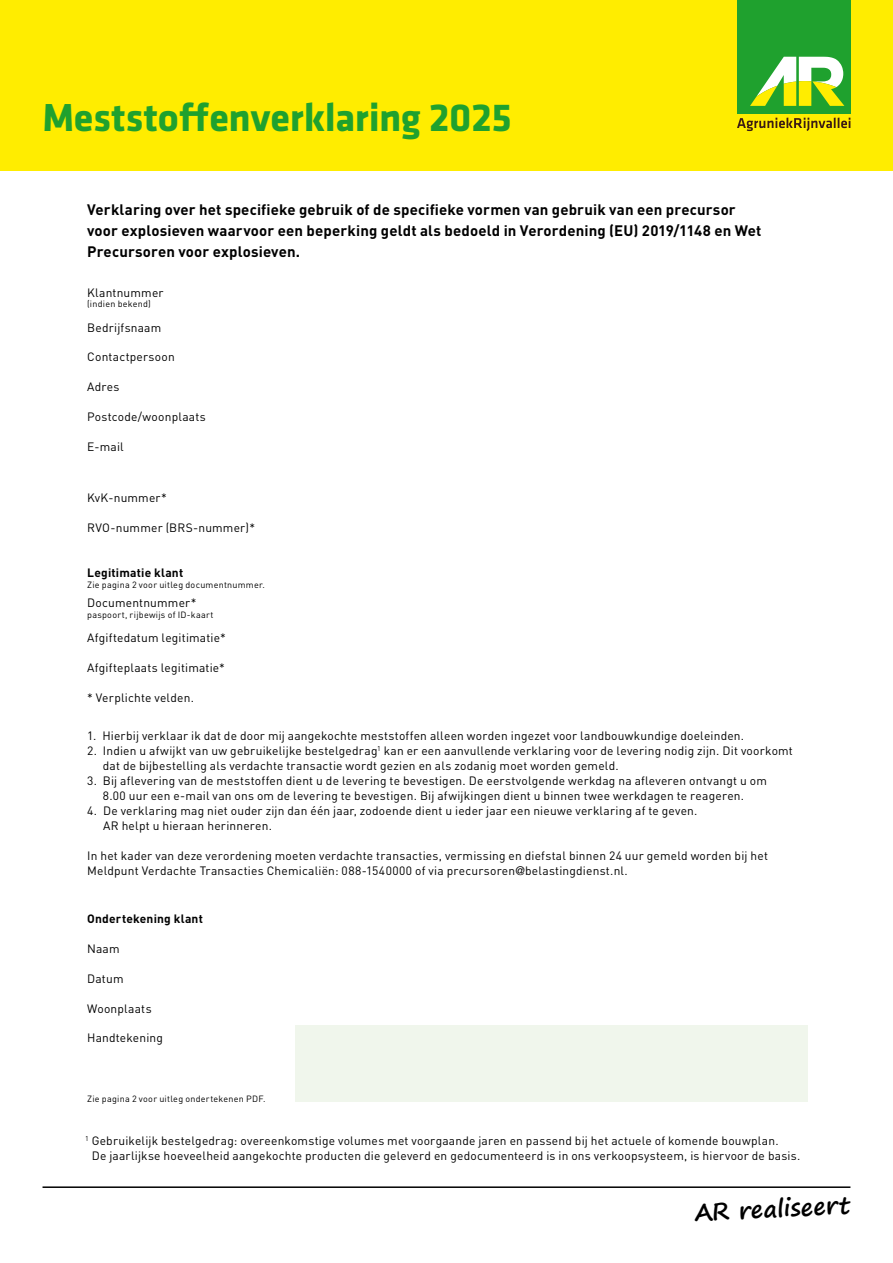
<style>
.page{position:relative;width:893px;height:1263px;background:#fff}
.page>*{position:absolute;margin:0;border:0;box-sizing:border-box;transform-origin:0 0}
.t1{font:700 40.5px "Klavika";letter-spacing:-.005em;color:#1fa12e}
.t2{font:700 23.55px "Segoe Print";color:#000}
.t3{font:700 15px/21.3px "DIN";letter-spacing:.01em;color:#000}
.t4{font:12px/15px "DIN";letter-spacing:.015em;color:#000}
.t5{font:700 12px "DIN";letter-spacing:.015em;color:#000}
.t6{font:9px "DIN";letter-spacing:.025em;color:#000}
.s1{font-family:"Helvetica Neue"}
</style>
<div class="page">
<div style="left:0;top:0;width:893px;height:170px;background:#ffed00"></div>
<div style="left:737px;top:0;width:113px;height:113px;background:#1fa12e"></div>
<svg style="left:750px;top:57px;width:94px;height:49px"></svg>
<svg style="left:737px;top:118px;width:113px;height:13px"></svg>
<hr style="left:43px;top:1186px;width:807px;height:2px;background:#000">
<div style="left:296px;top:1025px;width:512px;height:77px;background:#f0f6ec"></div>
<h1 class="t1" style="left:43px;top:96px;width:471px">Meststoffenverklaring 2025</h1>
<p class="t3" style="left:87px;top:198px;width:676px">Verklaring over het specifieke gebruik of de specifieke vormen van gebruik van een precursor voor explosieven waarvoor een beperking geldt als bedoeld in Verordening (EU) 2019/1148 en Wet<br>Precursoren voor explosieven.</p>
<p class="t4" style="left:87px;top:285px;width:78px">Klantnummer</p>
<p class="t6" style="left:87px;top:298px;width:65px">(indien bekend)</p>
<p class="t4" style="left:87px;top:320px;width:76px">Bedrijfsnaam</p>
<p class="t4" style="left:87px;top:349px;width:89px">Contactpersoon</p>
<p class="t4" style="left:87px;top:379px;width:34px">Adres</p>
<p class="t4" style="left:87px;top:409px;width:120px">Postcode/woonplaats</p>
<p class="t4" style="left:87px;top:439px;width:38px">E-mail</p>
<p class="t4" style="left:87px;top:490px;width:81px">KvK-nummer*</p>
<p class="t4" style="left:87px;top:519px;width:169px">RVO-nummer (BRS-nummer)*</p>
<p class="t5" style="left:87px;top:565px;width:98px">Legitimatie klant</p>
<p class="t6" style="left:87px;top:579px;width:179px">Zie pagina 2 voor uitleg documentnummer.</p>
<p class="t4" style="left:87px;top:595px;width:111px">Documentnummer*</p>
<p class="t6" style="left:87px;top:609px;width:128px">paspoort, rijbewijs of ID-kaart</p>
<p class="t4" style="left:87px;top:630px;width:140px">Afgiftedatum legitimatie*</p>
<p class="t4" style="left:87px;top:660px;width:139px">Afgifteplaats legitimatie*</p>
<p class="t4" style="left:87px;top:690px;width:108px">* Verplichte velden.</p>
<p class="t4" style="left:87px;top:728px;width:658px">1. Hierbij verklaar ik dat de door mij aangekochte meststoffen alleen worden ingezet voor landbouwkundige doeleinden.</p>
<p class="t4" style="left:103px;top:743px;width:691px;text-indent:-16px">2. Indien u afwijkt van uw gebruikelijke bestelgedrag<sup>1</sup> kan er een aanvullende verklaring voor de levering nodig zijn. Dit voorkomt dat de bijbestelling als verdachte transactie wordt gezien en als zodanig moet worden gemeld.</p>
<p class="t4" style="left:103px;top:773px;width:666px;text-indent:-16px">3. Bij aflevering van de meststoffen dient u de levering te bevestigen. De eerstvolgende werkdag na afleveren ontvangt u om<br>8.00 uur een e-mail van ons om de levering te bevestigen. Bij afwijkingen dient u binnen twee werkdagen te reageren.</p>
<p class="t4" style="left:103px;top:803px;width:596px;text-indent:-16px">4. De verklaring mag niet ouder zijn dan één jaar, zodoende dient u ieder jaar een nieuwe verklaring af te geven.<br>AR helpt u hieraan herinneren.</p>
<p class="t4" style="left:87px;top:848px;width:682px">In het kader van deze verordening moeten verdachte transacties, vermissing en diefstal binnen 24 uur gemeld worden bij het<br>Meldpunt Verdachte Transacties Chemicaliën: 088-1540000 of via precursoren<span class="s1">@</span>belastingdienst.nl.</p>
<p class="t5" style="left:87px;top:911px;width:117px">Ondertekening klant</p>
<p class="t4" style="left:87px;top:941px;width:34px">Naam</p>
<p class="t4" style="left:87px;top:971px;width:38px">Datum</p>
<p class="t4" style="left:87px;top:1000px;width:66px">Woonplaats</p>
<p class="t4" style="left:87px;top:1030px;width:77px">Handtekening</p>
<p class="t6" style="left:87px;top:1093px;width:180px">Zie pagina 2 voor uitleg ondertekenen PDF.</p>
<p class="t4" style="left:92px;top:1133px;width:710px;text-indent:-7px"><sup>1</sup> Gebruikelijk bestelgedrag: overeenkomstige volumes met voorgaande jaren en passend bij het actuele of komende bouwplan.<br>De jaarlijkse hoeveelheid aangekochte producten die geleverd en gedocumenteerd is in ons verkoopsysteem, is hiervoor de basis.</p>
<h2 class="t2" style="left:694px;top:1191px;width:157px;rotate:-3deg">AR realiseert</h2>
</div>
